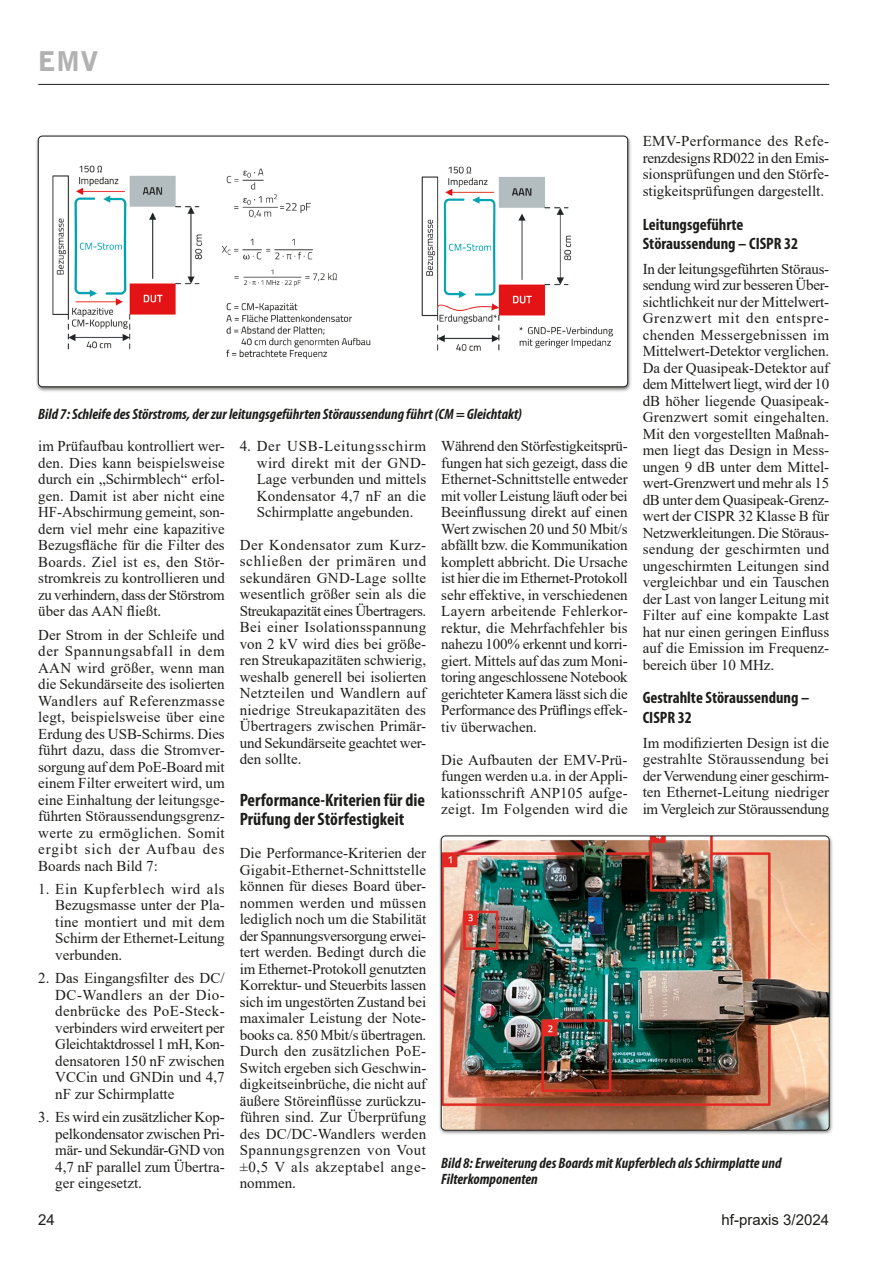
<style>
.page{position:relative;width:893px;height:1263px;background:#fff}
.page>*{position:absolute;margin:0;border:0;box-sizing:border-box;transform-origin:0 0}
.t1{font:900 27px "Bell Gothic BT";color:#b2b2b2}
.t2{font:700 condensed 18px/19.5px "Myriad Pro";color:#1d1d1b}
.t3{font:700 condensed 16.5px/19.5px "Myriad Pro";color:#1d1d1b}
.t4{font:15px/16.5px "Times New Roman";color:#1d1d1b;text-align:justify}
.t5{font:italic 700 condensed 15px/16.5px "Myriad Pro";color:#1d1d1b}
.t6{font:15px "Arial";color:#1d1d1b}
</style>
<div class="page">
<hr style="left:38px;top:84px;width:791px;height:1px;background:#1d1d1b">
<div style="left:438px;top:834px;width:396px;height:302px;background:#1d1d1b;opacity:.6"></div>
<img style="left:441px;top:836px;width:388px;height:294px">
<div style="left:441px;top:836px;width:388px;height:294px;border:1px solid #1d1d1b;border-radius:4px"></div>
<div style="left:35px;top:134px;width:597px;height:258px;background:#1d1d1b;opacity:.6"></div>
<div style="left:38px;top:136px;width:590px;height:251px;background:#fff;border-radius:4px"></div>
<img style="left:52px;top:165px;width:561px;height:195px">
<div style="left:38px;top:136px;width:590px;height:251px;border:1px solid #1d1d1b;border-radius:4px"></div>
<h1 class="t1" style="left:38px;top:44px;width:62px">EMV</h1>
<p class="t4" style="left:643px;top:133px;width:188px">EMV-Performance des Refe&shy;renzdesigns RD022 in den Emis&shy;sionsprüfungen und den Störfe&shy;stigkeitsprüfungen dargestellt.</p>
<p class="t3" style="left:643px;top:214px;width:157px">Leitungsgeführte<br>Störaussendung – CISPR 32</p>
<p class="t4" style="left:643px;top:260px;width:188px">In der leitungsgeführten Störaus&shy;sendung wird zur besseren Über&shy;sichtlichkeit nur der Mittelwert-Grenzwert mit den entspre&shy;chenden Messergebnissen im Mittelwert-Detektor verglichen.<br>Da der Quasipeak-Detektor auf dem Mittelwert liegt, wird der 10 dB höher liegende Quasipeak-Grenzwert somit eingehalten.<br>Mit den vorgestellten Maßnah&shy;men liegt das Design in Mess&shy;ungen 9 dB unter dem Mittel&shy;wert-Grenzwert und mehr als 15 dB unter dem Quasipeak-Grenz&shy;wert der CISPR 32 Klasse B für Netzwerkleitungen. Die Störaus&shy;sendung der geschirmten und ungeschirmten Leitungen sind vergleichbar und ein Tauschen der Last von langer Leitung mit Filter auf eine kompakte Last hat nur einen geringen Einfluss auf die Emission im Frequenz&shy;bereich über 10 MHz.</p>
<p class="t3" style="left:643px;top:688px;width:168px">Gestrahlte Störaussendung –<br>CISPR 32</p>
<p class="t4" style="left:643px;top:734px;width:188px">Im modifizierten Design ist die gestrahlte Störaussendung bei der Verwendung einer geschirm&shy;ten Ethernet-Leitung niedriger im Vergleich zur Störaussendung</p>
<p class="t5" style="left:38px;top:406px;width:485px">Bild 7: Schleife des Störstroms, der zur leitungsgeführten Störaussendung führt (CM = Gleichtakt)</p>
<p class="t4" style="left:38px;top:437px;width:188px">im Prüfaufbau kontrolliert wer&shy;den. Dies kann beispielsweise durch ein „Schirmblech“ erfol&shy;gen. Damit ist aber nicht eine HF-Abschirmung gemeint, son&shy;dern viel mehr eine kapazitive Bezugsfläche für die Filter des Boards. Ziel ist es, den Stör&shy;stromkreis zu kontrollieren und zu verhindern, dass der Störstrom über das AAN fließt.</p>
<p class="t4" style="left:38px;top:626px;width:188px">Der Strom in der Schleife und der Spannungsabfall in dem AAN wird größer, wenn man die Sekundärseite des isolierten Wandlers auf Referenzmasse legt, beispielsweise über eine Erdung des USB-Schirms. Dies führt dazu, dass die Stromver&shy;sorgung auf dem PoE-Board mit einem Filter erweitert wird, um eine Einhaltung der leitungsge&shy;führten Störaussendungsgrenz&shy;werte zu ermöglichen. Somit ergibt sich der Aufbau des Boards nach Bild 7:</p>
<p class="t4" style="left:55px;top:880px;width:171px;text-indent:-17px">1. Ein Kupferblech wird als Bezugsmasse unter der Pla&shy;tine montiert und mit dem Schirm der Ethernet-Leitung verbunden.</p>
<p class="t4" style="left:55px;top:969px;width:171px;text-indent:-17px">2. Das Eingangsfilter des DC/ DC-Wandlers an der Dio&shy;denbrücke des PoE-Steck&shy;verbinders wird erweitert per Gleichtaktdrossel 1 mH, Kon&shy;densatoren 150 nF zwischen VCCin und GNDin und 4,7 nF zur Schirmplatte</p>
<p class="t4" style="left:55px;top:1108px;width:171px;text-indent:-17px">3. Es wird ein zusätzlicher Kop&shy;pelkondensator zwischen Pri&shy;mär- und Sekundär-GND von 4,7 nF parallel zum Übertra&shy;ger eingesetzt.</p>
<p class="t4" style="left:441px;top:437px;width:188px">Während den Störfestigkeitsprü&shy;fungen hat sich gezeigt, dass die Ethernet-Schnittstelle entweder mit voller Leistung läuft oder bei Beeinflussung direkt auf einen Wert zwischen 20 und 50 Mbit/s abfällt bzw. die Kommunikation komplett abbricht. Die Ursache ist hier die im Ethernet-Protokoll sehr effektive, in verschiedenen Layern arbeitende Fehlerkor&shy;rektur, die Mehrfachfehler bis nahezu 100% erkennt und korri&shy;giert. Mittels auf das zum Moni&shy;toring angeschlossene Notebook gerichteter Kamera lässt sich die Performance des Prüflings effek&shy;tiv überwachen.</p>
<p class="t4" style="left:441px;top:751px;width:188px">Die Aufbauten der EMV-Prü&shy;fungen werden u.a. in der Appli&shy;kationsschrift ANP105 aufge&shy;zeigt. Im Folgenden wird die</p>
<p class="t4" style="left:257px;top:437px;width:171px;text-indent:-17px">4. Der USB-Leitungsschirm wird direkt mit der GND-Lage verbunden und mittels Kondensator 4,7 nF an die Schirmplatte angebunden.</p>
<p class="t4" style="left:240px;top:536px;width:188px">Der Kondensator zum Kurz&shy;schließen der primären und sekundären GND-Lage sollte wesentlich größer sein als die Streukapazität eines Übertragers.<br>Bei einer Isolationsspannung von 2 kV wird dies bei größe&shy;ren Streukapazitäten schwierig, weshalb generell bei isolierten Netzteilen und Wandlern auf niedrige Streukapazitäten des Übertragers zwischen Primär&shy;und Sekundärseite geachtet wer&shy;den sollte.</p>
<p class="t2" style="left:240px;top:790px;width:187px">Performance-Kriterien für die<br>Prüfung der Störfestigkeit</p>
<p class="t4" style="left:240px;top:844px;width:188px">Die Performance-Kriterien der Gigabit-Ethernet-Schnittstelle können für dieses Board über&shy;nommen werden und müssen lediglich noch um die Stabilität der Spannungsversorgung erwei&shy;tert werden. Bedingt durch die im Ethernet-Protokoll genutzten Korrektur- und Steuerbits lassen sich im ungestörten Zustand bei maximaler Leistung der Note&shy;books ca. 850 Mbit/s übertragen.<br>Durch den zusätzlichen PoE-Switch ergeben sich Geschwin&shy;digkeitseinbrüche, die nicht auf äußere Störeinflüsse zurückzu&shy;führen sind. Zur Überprüfung des DC/DC-Wandlers werden Spannungsgrenzen von Vout ±0,5 V als akzeptabel ange&shy;nommen.</p>
<p class="t5" style="left:441px;top:1154px;width:342px">Bild 8: Erweiterung des Boards mit Kupferblech als Schirmplatte und<br>Filterkomponenten</p>
<p class="t6" style="left:38px;top:1209px;width:18px">24</p>
<p class="t6" style="left:722px;top:1209px;width:109px">hf-praxis 3/2024</p>
</div>
